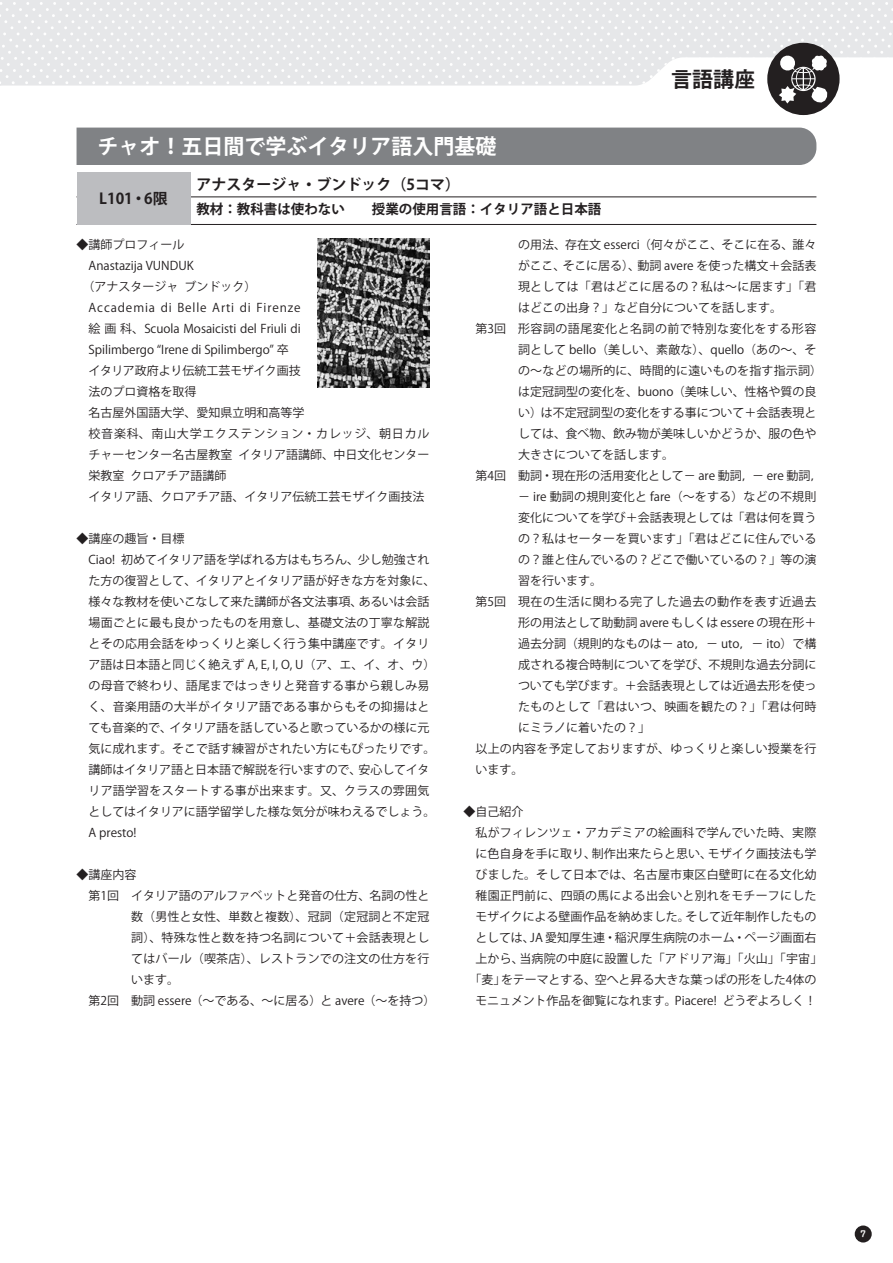
<style>
.page{position:relative;width:893px;height:1263px;background:#fff}
.page>*{position:absolute;margin:0;border:0;box-sizing:border-box;transform-origin:0 0}
.t1{font:700 21px "Koz Go Pro";color:#fff}
.t2{font:700 21px "Koz Go Pro";color:#231f20}
.t3{font:700 15px "Koz Go Pro";color:#231f20}
.t4{font:700 13.5px "Koz Go Pro";color:#231f20}
.t5{font:12px/21px "Koz Go Pro";color:#231f20}
.t6{font:12px "Koz Go Pro";letter-spacing:.035em;color:#231f20}
.t7{font:12px "Koz Go Pro";letter-spacing:.02em;color:#231f20}
.t8{font:12px "Koz Go Pro";letter-spacing:.075em;color:#231f20}
.t9{font:12px "Koz Go Pro";letter-spacing:.06em;color:#231f20}
.t10{font:700 8.55px "Jun 501 Pro";color:#fff}
</style>
<div class="page">
<svg style="left:0;top:0;width:893px;height:113px"></svg>
<div style="left:767px;top:43px;width:73px;height:72px;border:4px solid #231f20;border-radius:50%"></div>
<div style="left:77px;top:128px;width:739px;height:37px;background:#808285"></div>
<img style="left:318px;top:238px;width:111px;height:149px">
<hr style="left:77px;top:197px;width:739px;height:1px;background:#231f20">
<hr style="left:77px;top:224px;width:739px;height:1px;background:#231f20">
<div style="left:77px;top:172px;width:113px;height:52px;background:#bcbdc0"></div>
<div style="left:855px;top:1225px;width:17px;height:17px;background:#231f20;border-radius:50%"></div>
<h1 class="t2" style="left:671px;top:66px;width:85px">言語講座</h1>
<h1 class="t1" style="left:77px;top:133px;width:421px">　チャオ！五日間で学ぶイタリア語入門基礎</h1>
<p class="t3" style="left:196px;top:175px;width:265px">アナスタージャ・ブンドック（5コマ）</p>
<p class="t4" style="left:196px;top:201px;width:406px">教材：教科書は使わない　　授業の使用言語：イタリア語と日本語</p>
<p class="t5" style="left:77px;top:234px;width:110px">◆講師プロフィール</p>
<p class="t5" style="left:89px;top:255px;width:107px">Anastazija VUNDUK</p>
<p class="t5" style="left:83px;top:276px;width:176px">（アナスタージャ ブンドック）</p>
<p class="t8" style="left:89px;top:300px;width:214px">Accademia di Belle Arti di Firenze</p>
<p class="t5" style="left:89px;top:318px;width:214px">絵画科、Scuola Mosaicisti del Friuli di</p>
<p class="t5" style="left:89px;top:339px;width:214px">Spilimbergo “Irene di Spilimbergo” 卒　</p>
<p class="t5" style="left:89px;top:360px;width:214px">イタリア政府より伝統工芸モザイク画技</p>
<p class="t5" style="left:89px;top:381px;width:110px">法のプロ資格を取得</p>
<p class="t5" style="left:89px;top:402px;width:218px">名古屋外国語大学、愛知県立明和高等学</p>
<p class="t9" style="left:89px;top:426px;width:342px">校音楽科、南山大学エクステンション・カレッジ、朝日カル</p>
<p class="t5" style="left:89px;top:444px;width:342px">チャーセンター名古屋教室 イタリア語講師、中日文化センター</p>
<p class="t5" style="left:89px;top:465px;width:140px">栄教室 クロアチア語講師</p>
<p class="t5" style="left:89px;top:486px;width:337px">イタリア語、クロアチア語、イタリア伝統工芸モザイク画技法</p>
<p class="t5" style="left:89px;top:528px;width:348px;text-indent:-12px">◆講座の趣旨・目標<br>Ciao! 初めてイタリア語を学ばれる方はもちろん、少し勉強された方の復習として、イタリアとイタリア語が好きな方を対象に、様々な教材を使いこなして来た講師が各文法事項、あるいは会話場面ごとに最も良かったものを用意し、基礎文法の丁寧な解説とその応用会話をゆっくりと楽しく行う集中講座です。イタリア語は日本語と同じく絶えず A, E, I, O, U（ア、エ、イ、オ、ウ）の母音で終わり、語尾まではっきりと発音する事から親しみ易く、音楽用語の大半がイタリア語である事からもその抑揚はとても音楽的で、イタリア語を話していると歌っているかの様に元気に成れます。そこで話す練習がされたい方にもぴったりです。講師はイタリア語と日本語で解説を行いますので、安心してイタリア語学習をスタートする事が出来ます。又、クラスの雰囲気としてはイタリアに語学留学した様な気分が味わえるでしょう。<br>A presto!</p>
<p class="t5" style="left:77px;top:864px;width:62px">◆講座内容</p>
<p class="t5" style="left:89px;top:885px;width:342px">第1回　イタリア語のアルファベットと発音の仕方、名詞の性と</p>
<p class="t7" style="left:131px;top:909px;width:300px">数（男性と女性、単数と複数）、冠詞（定冠詞と不定冠</p>
<p class="t5" style="left:131px;top:927px;width:300px">詞）、特殊な性と数を持つ名詞について＋会話表現とし</p>
<p class="t5" style="left:131px;top:948px;width:300px">てはバール（喫茶店）、レストランでの注文の仕方を行</p>
<p class="t5" style="left:131px;top:969px;width:49px">います。</p>
<p class="t5" style="left:89px;top:990px;width:348px">第2回　動詞 essere（～である、～に居る）と avere（～を持つ）</p>
<p class="t3" style="left:99px;top:189px;width:70px">L101・6限</p>
<p class="t5" style="left:518px;top:234px;width:300px">の用法、存在文 esserci（何々がここ、そこに在る、誰々</p>
<p class="t5" style="left:518px;top:255px;width:300px">がここ、そこに居る）、動詞 avere を使った構文＋会話表</p>
<p class="t5" style="left:518px;top:276px;width:300px">現としては「君はどこに居るの？私は～に居ます」「君</p>
<p class="t5" style="left:518px;top:297px;width:265px">はどこの出身？」など自分についてを話します。</p>
<p class="t6" style="left:475px;top:321px;width:342px">第3回　形容詞の語尾変化と名詞の前で特別な変化をする形容</p>
<p class="t5" style="left:518px;top:339px;width:300px">詞として bello（美しい、素敵な）、quello（あの～、そ</p>
<p class="t5" style="left:518px;top:360px;width:306px">の～などの場所的に、時間的に遠いものを指す指示詞）</p>
<p class="t5" style="left:518px;top:381px;width:300px">は定冠詞型の変化を、buono（美味しい、性格や質の良</p>
<p class="t5" style="left:518px;top:402px;width:300px">い）は不定冠詞型の変化をする事について＋会話表現と</p>
<p class="t5" style="left:518px;top:423px;width:300px">しては、食べ物、飲み物が美味しいかどうか、服の色や</p>
<p class="t5" style="left:518px;top:444px;width:157px">大きさについてを話します。</p>
<p class="t5" style="left:475px;top:465px;width:348px">第4回　動詞・現在形の活用変化として－ are 動詞，－ ere 動詞，</p>
<p class="t5" style="left:518px;top:486px;width:300px">－ ire 動詞の規則変化と fare（～をする）などの不規則</p>
<p class="t5" style="left:518px;top:507px;width:300px">変化についてを学び＋会話表現としては「君は何を買う</p>
<p class="t5" style="left:518px;top:528px;width:300px">の？私はセーターを買います」「君はどこに住んでいる</p>
<p class="t5" style="left:518px;top:549px;width:300px">の？誰と住んでいるの？どこで働いているの？」等の演</p>
<p class="t5" style="left:518px;top:570px;width:85px">習を行います。</p>
<p class="t6" style="left:475px;top:594px;width:342px">第5回　現在の生活に関わる完了した過去の動作を表す近過去</p>
<p class="t5" style="left:518px;top:612px;width:300px">形の用法として助動詞 avere もしくは essere の現在形＋</p>
<p class="t5" style="left:518px;top:633px;width:300px">過去分詞（規則的なものは－ ato，－ uto，－ ito）で構</p>
<p class="t5" style="left:518px;top:654px;width:300px">成される複合時制についてを学び、不規則な過去分詞に</p>
<p class="t5" style="left:518px;top:675px;width:300px">ついても学びます。＋会話表現としては近過去形を使っ</p>
<p class="t7" style="left:518px;top:699px;width:300px">たものとして「君はいつ、映画を観たの？」「君は何時</p>
<p class="t5" style="left:518px;top:717px;width:133px">にミラノに着いたの？」</p>
<p class="t5" style="left:475px;top:738px;width:342px">以上の内容を予定しておりますが、ゆっくりと楽しい授業を行</p>
<p class="t5" style="left:475px;top:759px;width:49px">います。</p>
<p class="t5" style="left:463px;top:801px;width:61px">◆自己紹介</p>
<p class="t5" style="left:475px;top:822px;width:342px">私がフィレンツェ・アカデミアの絵画科で学んでいた時、実際</p>
<p class="t5" style="left:475px;top:843px;width:342px">に色自身を手に取り、制作出来たらと思い、モザイク画技法も学</p>
<p class="t5" style="left:475px;top:864px;width:342px">びました。そして日本では、名古屋市東区白壁町に在る文化幼</p>
<p class="t5" style="left:475px;top:885px;width:342px">稚園正門前に、四頭の馬による出会いと別れをモチーフにした</p>
<p class="t5" style="left:475px;top:906px;width:342px">モザイクによる壁画作品を納めました。そして近年制作したもの</p>
<p class="t5" style="left:475px;top:927px;width:342px">としては、JA 愛知厚生連・稲沢厚生病院のホーム・ページ画面右</p>
<p class="t5" style="left:475px;top:948px;width:348px">上から、当病院の中庭に設置した「アドリア海」「火山」「宇宙」</p>
<p class="t5" style="left:469px;top:969px;width:348px">「麦」をテーマとする、空へと昇る大きな葉っぱの形をした4体の</p>
<p class="t5" style="left:475px;top:990px;width:342px">モニュメント作品を御覧になれます。Piacere! どうぞよろしく！</p>
<p class="t10" style="left:860px;top:1227px;width:7px">7</p>
</div>
